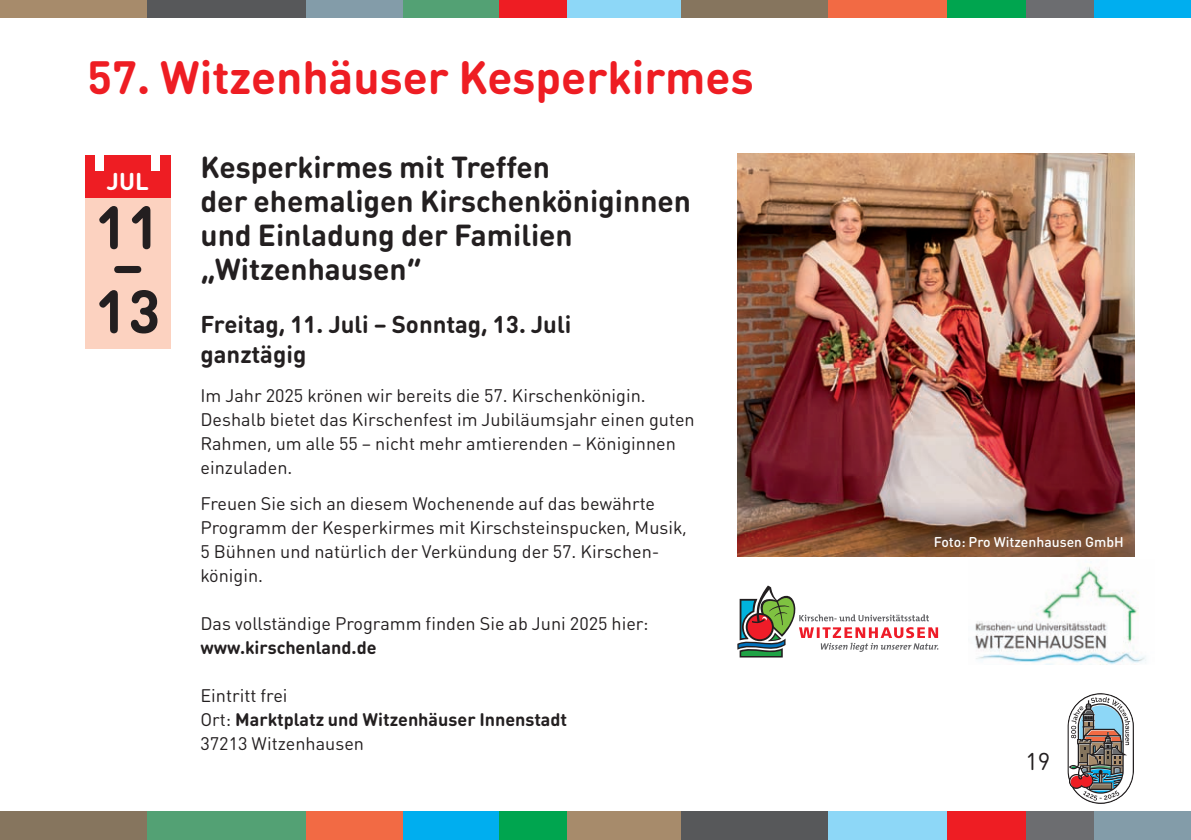
<style>
.page{position:relative;width:1191px;height:840px;background:#fff}
.page>*{position:absolute;margin:0;border:0;box-sizing:border-box;transform-origin:0 0}
.t1{font:700 60px "DIN Round Pro";color:#231f20}
.t2{font:700 46px "DIN Round Pro";color:#ee1d23}
.t3{font:700 30px/34px "DIN Round Pro";color:#231f20}
.t4{font:700 24px/30px "DIN Round Pro";color:#231f20}
.t5{font:700 24px "DIN Round Pro";color:#fff}
.t6{font:24px "DIN Round Pro";color:#231f20}
.t7{font:18px/24px "DIN Round Pro";color:#231f20}
.t8{font:700 18px/24px "DIN Round Pro";color:#231f20}
.t9{font:500 14px "DIN Round Pro";color:#fff}
.s1{font-weight:400}
</style>
<div class="page">
<div style="left:85px;top:155px;width:85px;height:43px;background:#ee1d23"></div>
<div style="left:85px;top:198px;width:85px;height:150px;background:#fcd2c0"></div>
<div style="left:96px;top:153px;width:8px;height:17px;background:#fff"></div>
<div style="left:151px;top:153px;width:9px;height:17px;background:#fff"></div>
<img style="left:737px;top:153px;width:397px;height:403px">
<div style="left:680px;top:0;width:148px;height:17px;background:#86755e"></div>
<div style="left:499px;top:0;width:68px;height:17px;background:#ee1d23"></div>
<div style="left:403px;top:0;width:96px;height:17px;background:#53a174"></div>
<div style="left:567px;top:0;width:113px;height:17px;background:#8dd7f7"></div>
<div style="left:306px;top:0;width:97px;height:17px;background:#839ca9"></div>
<div style="left:828px;top:0;width:119px;height:17px;background:#f26a44"></div>
<div style="left:947px;top:0;width:79px;height:17px;background:#00a54f"></div>
<div style="left:1026px;top:0;width:68px;height:17px;background:#6c6d70"></div>
<div style="left:1094px;top:0;width:97px;height:17px;background:#00aeef"></div>
<div style="left:0;top:0;width:147px;height:17px;background:#a78b6b"></div>
<div style="left:147px;top:0;width:159px;height:17px;background:#57585a"></div>
<div style="left:680px;top:811px;width:148px;height:28px;background:#57585a"></div>
<div style="left:499px;top:811px;width:68px;height:28px;background:#00a54f"></div>
<div style="left:403px;top:811px;width:96px;height:28px;background:#00aeef"></div>
<div style="left:567px;top:811px;width:113px;height:28px;background:#a78b6b"></div>
<div style="left:306px;top:811px;width:97px;height:28px;background:#f26a44"></div>
<div style="left:828px;top:811px;width:119px;height:28px;background:#8dd7f7"></div>
<div style="left:947px;top:811px;width:79px;height:28px;background:#ee1d23"></div>
<div style="left:1026px;top:811px;width:68px;height:28px;background:#6c6d70"></div>
<div style="left:1094px;top:811px;width:97px;height:28px;background:#839ca9"></div>
<div style="left:0;top:811px;width:147px;height:28px;background:#86755e"></div>
<div style="left:147px;top:811px;width:159px;height:28px;background:#53a174"></div>
<svg style="left:737px;top:585px;width:201px;height:72px"></svg>
<svg style="left:1067px;top:693px;width:67px;height:110px"></svg>
<img style="left:974px;top:566px;width:172px;height:98px">
<h2 class="t2" style="left:87px;top:51px;width:668px">57. Witzenhäuser Kesperkirmes</h2>
<h3 class="t5" style="left:106px;top:168px;width:44px">JUL</h3>
<h1 class="t1" style="left:95px;top:193px;width:67px">11</h1>
<h1 class="t1" style="left:111px;top:235px;width:34px">–</h1>
<h1 class="t1" style="left:95px;top:277px;width:67px">13</h1>
<h3 class="t3" style="left:200px;top:151px;width:492px">Kesperkirmes mit Treffen<br>der ehemaligen Kirschenköniginnen und Einladung der Familien „Witzenhausen“</h3>
<h3 class="t4" style="left:200px;top:309px;width:372px">Freitag, 11. Juli – Sonntag, 13. Juli ganztägig</h3>
<p class="t7" style="left:200px;top:383px;width:496px">Im Jahr 2025 krönen wir bereits die 57. Kirschenkönigin.<br>Deshalb bietet das Kirschenfest im Jubiläumsjahr einen guten Rahmen, um alle 55 – nicht mehr amtierenden – Königinnen einzuladen.</p>
<p class="t7" style="left:200px;top:491px;width:487px">Freuen Sie sich an diesem Wochenende auf das bewährte Programm der Kesperkirmes mit Kirschsteinspucken, Musik, 5 Bühnen und natürlich der Verkündung der 57. Kirschen&shy;königin.</p>
<p class="t7" style="left:200px;top:611px;width:449px">Das vollständige Programm finden Sie ab Juni 2025 hier:</p>
<p class="t8" style="left:200px;top:635px;width:177px">www.kirschenland.de</p>
<p class="t8" style="left:200px;top:683px;width:368px"><span class="s1">Eintritt frei<br>Ort:</span> Marktplatz und Witzenhäuser Innenstadt<br><span class="s1">37213 Witzenhausen</span></p>
<p class="t9" style="left:933px;top:533px;width:192px">Foto: Pro Witzenhausen GmbH</p>
<h3 class="t6" style="left:1025px;top:746px;width:27px">19</h3>
</div>
